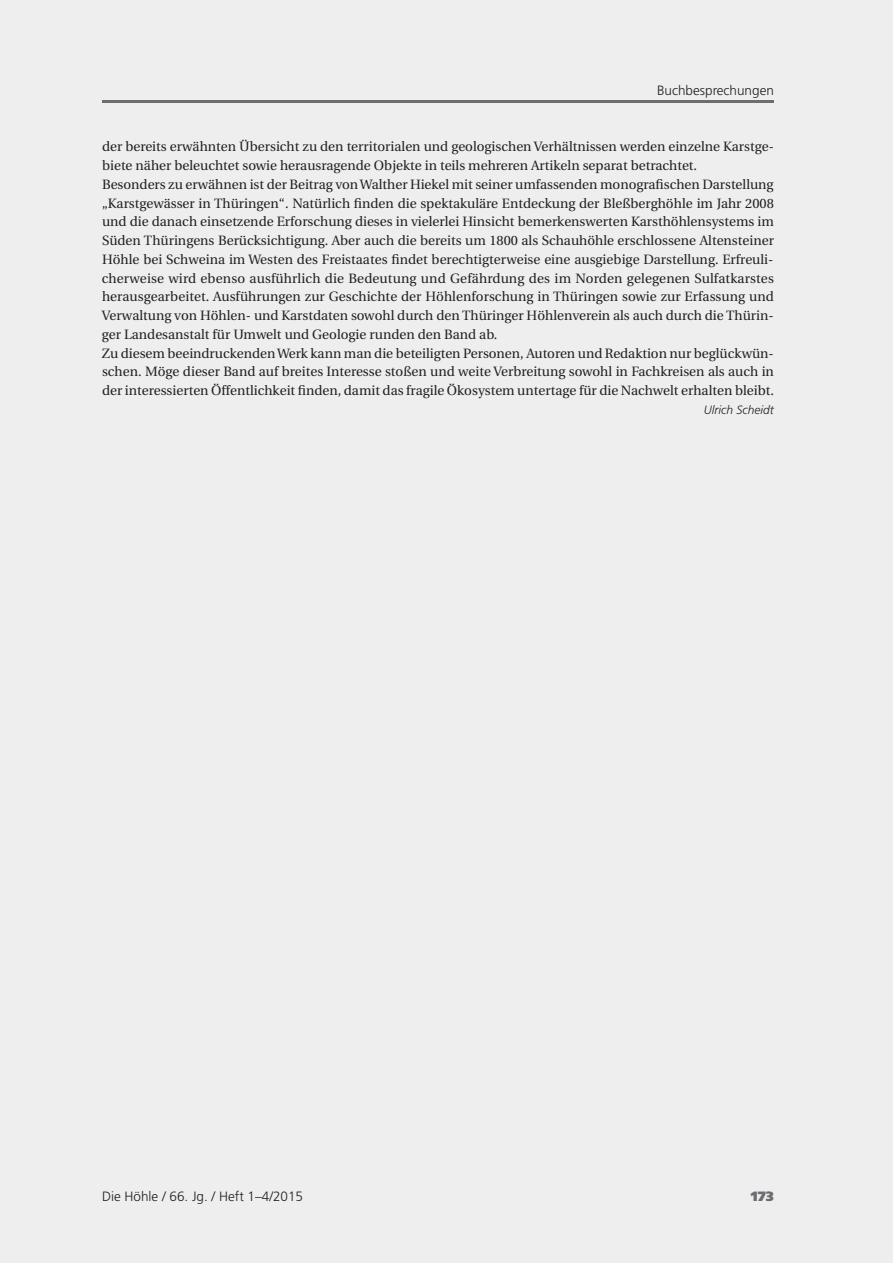
<style>
.page{position:relative;width:893px;height:1263px;background:#eeeeef}
.page>*{position:absolute;margin:0;border:0;box-sizing:border-box;transform-origin:0 0}
.t1{font:13.5px/18.8px "Utopia";color:#231f20}
.t2{font:300 13.5px "Frutiger";color:#231f20}
.t3{font:900 13.5px "Frutiger";color:#6c6d70}
.t4{font:italic 300 12px "Frutiger";color:#231f20}
</style>
<div class="page">
<hr style="left:102px;top:100px;width:672px;height:3px;background:#6c6d70">
<p class="t2" style="left:657px;top:85px;width:118px">Buchbesprechungen</p>
<p class="t1" style="left:102px;top:139px;width:674px">der bereits erwähnten Übersicht zu den territorialen und geologischen Verhältnissen werden einzelne Karstge&shy;biete näher beleuchtet sowie herausragende Objekte in teils mehreren Artikeln separat betrachtet.<br>Besonders zu erwähnen ist der Beitrag von Walther Hiekel mit seiner umfassenden monografischen Darstellung „Karstgewässer in Thüringen“. Natürlich finden die spektakuläre Entdeckung der Bleßberghöhle im Jahr 2008 und die danach einsetzende Erforschung dieses in vielerlei Hinsicht bemerkenswerten Karsthöhlensystems im Süden Thüringens Berücksichtigung. Aber auch die bereits um 1800 als Schauhöhle erschlossene Altensteiner Höhle bei Schweina im Westen des Freistaates findet berechtigterweise eine ausgiebige Darstellung. Erfreuli&shy;cherweise wird ebenso ausführlich die Bedeutung und Gefährdung des im Norden gelegenen Sulfatkarstes herausgearbeitet. Ausführungen zur Geschichte der Höhlenforschung in Thüringen sowie zur Erfassung und Verwaltung von Höhlen- und Karstdaten sowohl durch den Thüringer Höhlenverein als auch durch die Thürin&shy;ger Landesanstalt für Umwelt und Geologie runden den Band ab.<br>Zu diesem beeindruckenden Werk kann man die beteiligten Personen, Autoren und Redaktion nur beglückwün&shy;schen. Möge dieser Band auf breites Interesse stoßen und weite Verbreitung sowohl in Fachkreisen als auch in der interessierten Öffentlichkeit finden, damit das fragile Ökosystem untertage für die Nachwelt erhalten bleibt.</p>
<p class="t4" style="left:704px;top:405px;width:72px">Ulrich Scheidt</p>
<p class="t2" style="left:102px;top:1191px;width:203px">Die Höhle / 66. Jg. / Heft 1–4/2015</p>
<p class="t3" style="left:751px;top:1191px;width:25px">173</p>
</div>
